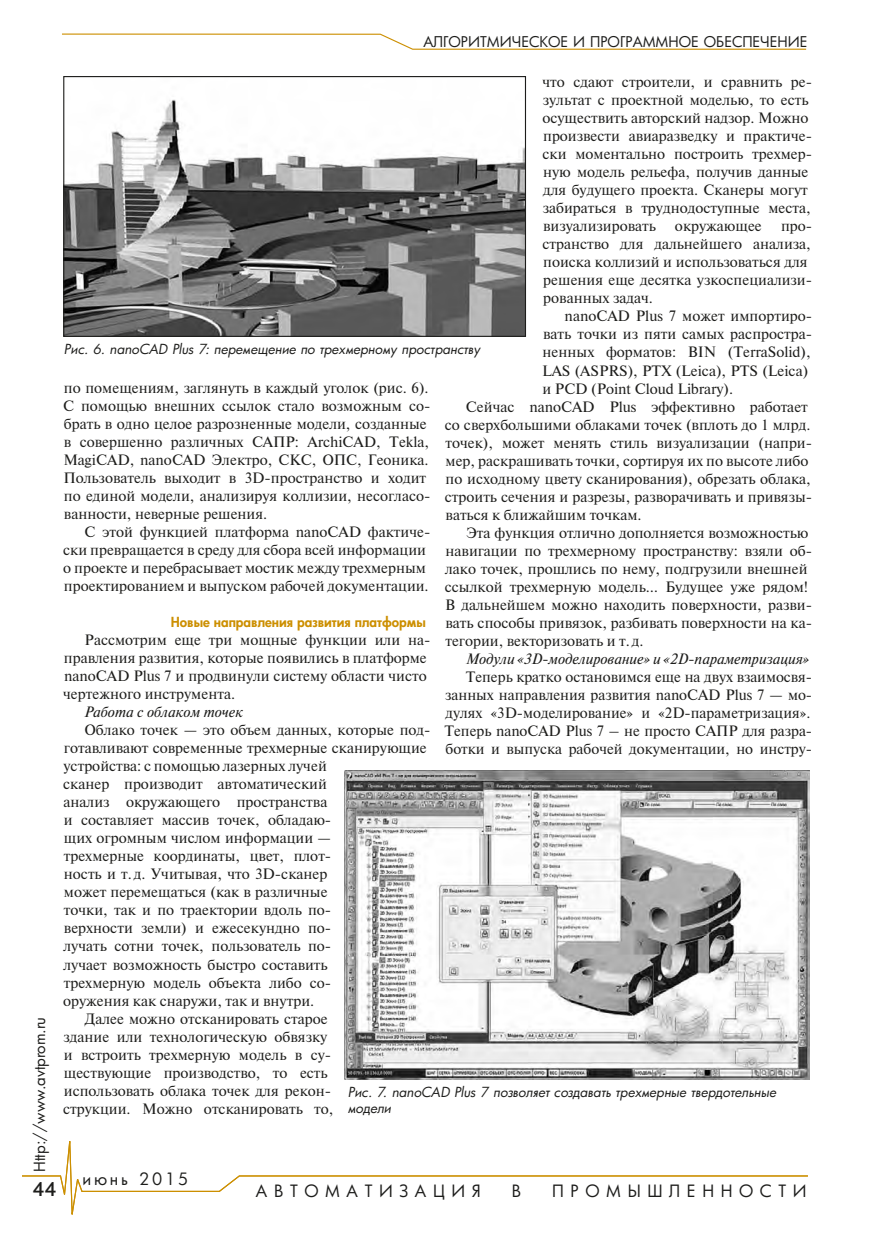
<style>
.page{position:relative;width:893px;height:1234px;background:#fff}
.page>*{position:absolute;margin:0;border:0;box-sizing:border-box;transform-origin:0 0}
.t1{font:500 21px "Bliss Pro";color:#1d1d1b}
.t2{font:16.5px "Futura Cyr";letter-spacing:.4em;color:#1d1d1b}
.t3{font:16.5px "Futura Cyr";letter-spacing:.17em;color:#1d1d1b}
.t4{font:15px/18px "Newton";color:#1d1d1b}
.t5{font:italic 15px "Newton";color:#1d1d1b}
.t6{font:15px "Futura Cyr";color:#1d1d1b}
.t7{font:14.4px "Futura Cyr";color:#1d1d1b}
.t8{font:italic 13.5px/16.5px "Futura Cyr";color:#1d1d1b}
.t9{font:800 13.5px "Futura Cyr";color:#cc8f00}
</style>
<div class="page">
<svg style="left:22px;top:1141px;width:786px;height:74px"></svg>
<svg style="left:62px;top:33px;width:745px;height:17px"></svg>
<img style="left:65px;top:99px;width:459px;height:236px">
<div style="left:63px;top:76px;width:463px;height:261px;border:1px solid #1d1d1b"></div>
<img style="left:344px;top:770px;width:465px;height:309px">
<p class="t7" style="left:423px;top:33px;width:386px">АЛГОРИТМИЧЕСКОЕ И ПРОГРАММНОЕ ОБЕСПЕЧЕНИЕ</p>
<p class="t4" style="left:542px;top:73px;width:271px">что сдают строители, и сравнить ре&shy;зультат с проектной моделью, то есть осуществить авторский надзор. Можно произвести авиаразведку и практиче&shy;ски моментально построить трехмер&shy;ную модель рельефа, получив данные для будущего проекта. Сканеры могут забираться в труднодоступные места, визуализировать</p>
<p class="t4" style="left:542px;top:217px;width:271px;text-indent:239px">про&shy;странство для дальнейшего анализа, поиска коллизий и использоваться для решения еще десятка узкоспециализи&shy;рованных задач.</p>
<p class="t4" style="left:565px;top:307px;width:249px">nanoCAD Plus 7 может импортиро-</p>
<p class="t4" style="left:543px;top:325px;width:270px">вать точки из пяти самых распростра-</p>
<p class="t4" style="left:543px;top:343px;width:270px">ненных форматов: BIN (TerraSolid),</p>
<p class="t4" style="left:542px;top:361px;width:268px">LAS (ASPRS), PTX (Leica), PTS (Leica)</p>
<p class="t4" style="left:543px;top:379px;width:192px">и PCD (Point Cloud Library).</p>
<p class="t4" style="left:466px;top:397px;width:343px">Сейчас nanoCAD Plus эффективно работает</p>
<p class="t4" style="left:445px;top:415px;width:367px">со сверхбольшими облаками точек (вплоть до 1 млрд.</p>
<p class="t4" style="left:445px;top:433px;width:368px">точек), может менять стиль визуализации (напри-</p>
<p class="t4" style="left:446px;top:451px;width:364px">мер, раскрашивать точки, сортируя их по высоте либо</p>
<p class="t4" style="left:446px;top:469px;width:367px">по исходному цвету сканирования), обрезать облака,</p>
<p class="t4" style="left:445px;top:487px;width:369px">строить сечения и разрезы, разворачивать и привязы-</p>
<p class="t4" style="left:446px;top:505px;width:197px">ваться к ближайшим точкам.</p>
<p class="t4" style="left:466px;top:523px;width:344px">Эта функция отлично дополняется возможностью</p>
<p class="t4" style="left:446px;top:541px;width:368px">навигации по трехмерному пространству: взяли об-</p>
<p class="t4" style="left:445px;top:559px;width:364px">лако точек, прошлись по нему, подгрузили внешней</p>
<p class="t4" style="left:445px;top:577px;width:364px">ссылкой трехмерную модель… Будущее уже рядом!</p>
<p class="t4" style="left:445px;top:595px;width:369px">В дальнейшем можно находить поверхности, разви-</p>
<p class="t4" style="left:446px;top:613px;width:368px">вать способы привязок, разбивать поверхности на ка-</p>
<p class="t4" style="left:445px;top:631px;width:200px">тегории, векторизовать и т.д.</p>
<p class="t5" style="left:466px;top:649px;width:346px">Модули «3D-моделирование» и «2D-параметризация»</p>
<p class="t4" style="left:444px;top:667px;width:369px;text-align:justify;text-indent:21px">Теперь кратко остановимся еще на двух взаимосвя&shy;занных направления развития nanoCAD Plus 7 — мо&shy;дулях «3D-моделирование» и «2D-параметризация».<br>Теперь nanoCAD Plus 7 – не просто САПР для разра&shy;ботки и выпуска рабочей документации, но инстру-</p>
<p class="t4" style="left:675px;top:217px;width:88px">окружающее</p>
<p class="t8" style="left:64px;top:341px;width:418px">Рис. 6. nanoCAD Plus 7: перемещение по трехмерному пространству</p>
<p class="t4" style="left:63px;top:378px;width:369px">по помещениям, заглянуть в каждый уголок (рис. 6).<br>С помощью внешних ссылок стало возможным со&shy;брать в одно целое разрозненные модели, созданные в совершенно различных САПР: ArchiCAD, Tekla, MagiCAD, nanoCAD Электро, СКС, ОПС, Геоника.<br>Пользователь выходит в 3D-пространство и ходит по единой модели, анализируя коллизии, несогласо&shy;ванности, неверные решения.</p>
<p class="t4" style="left:63px;top:522px;width:369px;text-indent:21px">С этой функцией платформа nanoCAD фактиче&shy;ски превращается в среду для сбора всей информации о проекте и перебрасывает мостик между трехмерным проектированием и выпуском рабочей документации.</p>
<p class="t9" style="left:171px;top:613px;width:257px">Новые направления развития платформы</p>
<p class="t4" style="left:63px;top:630px;width:369px;text-indent:22px">Рассмотрим еще три мощные функции или на&shy;правления развития, которые появились в платформе nanoCAD Plus 7 и продвинули систему области чисто чертежного инструмента.</p>
<p class="t5" style="left:84px;top:702px;width:161px">Работа с облаком точек</p>
<p class="t4" style="left:85px;top:720px;width:347px">Облако точек — это объем данных, которые под-</p>
<p class="t4" style="left:64px;top:738px;width:364px">готавливают современные трехмерные сканирующие</p>
<p class="t4" style="left:64px;top:756px;width:265px">устройства: с помощью лазерных лучей</p>
<p class="t4" style="left:63px;top:774px;width:265px">сканер производит автоматический</p>
<p class="t4" style="left:64px;top:792px;width:265px">анализ окружающего пространства</p>
<p class="t4" style="left:64px;top:810px;width:269px">и составляет массив точек, обладаю-</p>
<p class="t4" style="left:64px;top:828px;width:269px">щих огромным числом информации —</p>
<p class="t4" style="left:64px;top:846px;width:269px">трехмерные координаты, цвет, плот-</p>
<p class="t4" style="left:64px;top:864px;width:265px">ность и т.д. Учитывая, что 3D-сканер</p>
<p class="t4" style="left:64px;top:882px;width:265px">может перемещаться (как в различные</p>
<p class="t4" style="left:64px;top:900px;width:269px">точки, так и по траектории вдоль по-</p>
<p class="t4" style="left:64px;top:918px;width:269px">верхности земли) и ежесекундно по-</p>
<p class="t4" style="left:63px;top:936px;width:269px">лучать сотни точек, пользователь по-</p>
<p class="t4" style="left:63px;top:954px;width:266px">лучает возможность быстро составить</p>
<p class="t4" style="left:64px;top:972px;width:269px">трехмерную модель объекта либо со-</p>
<p class="t4" style="left:63px;top:990px;width:253px">оружения как снаружи, так и внутри.</p>
<p class="t4" style="left:85px;top:1008px;width:244px">Далее можно отсканировать старое</p>
<p class="t4" style="left:64px;top:1026px;width:265px">здание или технологическую обвязку</p>
<p class="t4" style="left:64px;top:1044px;width:269px">и встроить трехмерную модель в су-</p>
<p class="t4" style="left:64px;top:1062px;width:265px">ществующие производство, то есть</p>
<p class="t4" style="left:64px;top:1080px;width:269px">использовать облака точек для рекон-</p>
<p class="t4" style="left:63px;top:1098px;width:272px">струкции. Можно отсканировать то,</p>
<p class="t6" style="left:30px;top:1171px;width:157px;rotate:-90deg">Http://www.avtprom.ru</p>
<p class="t8" style="left:348px;top:1083px;width:430px">Рис. 7. nanoCAD Plus 7 позволяет создавать трехмерные твердотельные модели</p>
<p class="t3" style="left:82px;top:1168px;width:107px">июнь 2015</p>
<h1 class="t1" style="left:33px;top:1175px;width:26px">44</h1>
<p class="t2" style="left:256px;top:1180px;width:226px">АВТОМАТИЗАЦИЯ</p>
<p class="t2" style="left:512px;top:1180px;width:11px">В</p>
<p class="t2" style="left:552px;top:1180px;width:256px">ПРОМЫШЛЕННОСТИ</p>
</div>
